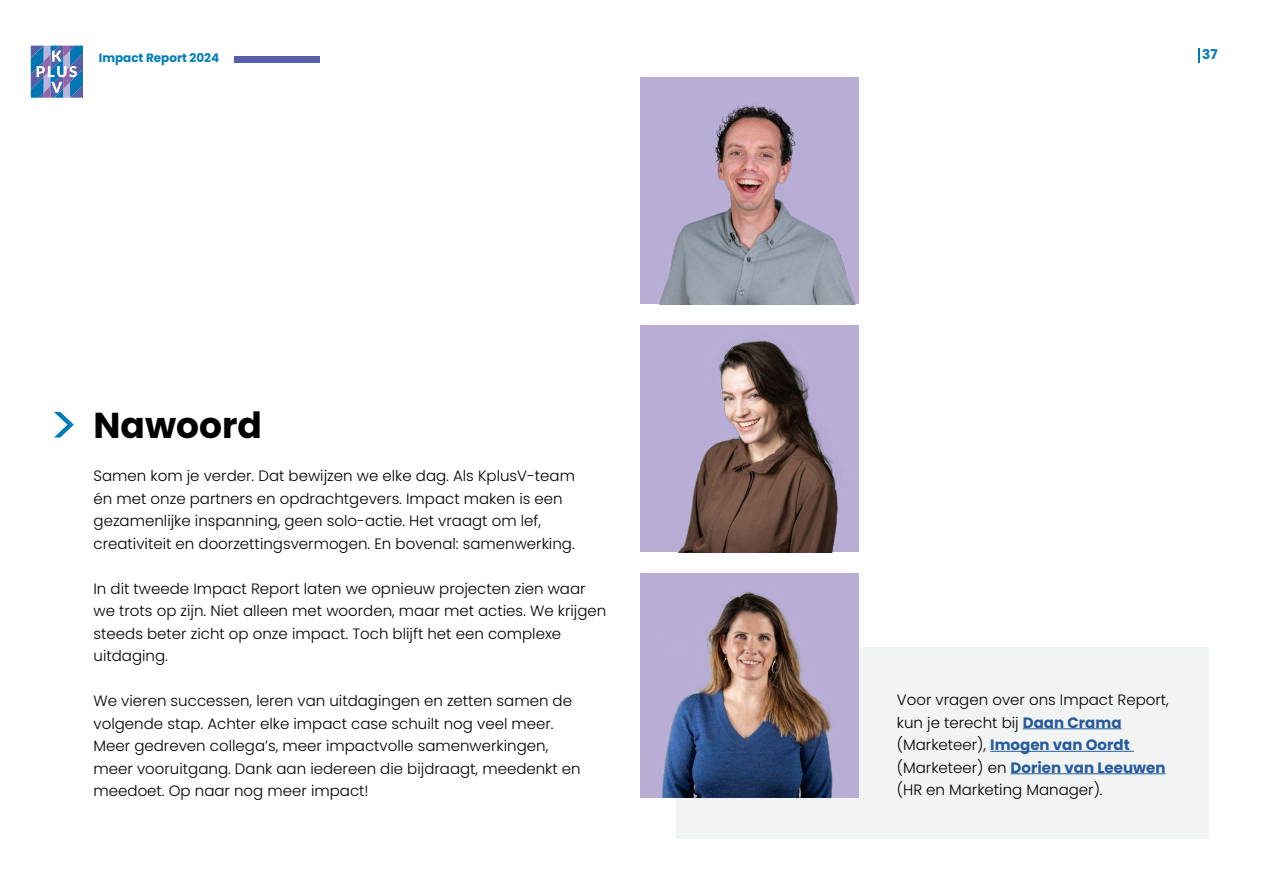
<style>
.page{position:relative;width:1263px;height:893px;background:#fff}
.page>*{position:absolute;margin:0;border:0;box-sizing:border-box;transform-origin:0 0}
.t1{font:700 36px "Poppins";color:#000}
.t2{font:300 15px/22.5px "Poppins";color:#000}
.t3{font:700 13.5px "Poppins";color:#007db5}
.t4{font:700 12px "Poppins";color:#007db5}
.s1{font-weight:700;color:#275b9b}
</style>
<div class="page">
<div style="left:676px;top:647px;width:533px;height:192px;background:#f1f4f3"></div>
<img style="left:640px;top:573px;width:219px;height:224px">
<svg style="left:54px;top:412px;width:20px;height:25px"></svg>
<img style="left:640px;top:325px;width:218px;height:227px">
<img style="left:640px;top:77px;width:218px;height:227px">
<hr style="left:1023px;top:728px;width:98px;height:1px;background:#275b9b">
<hr style="left:990px;top:751px;width:144px;height:1px;background:#275b9b">
<hr style="left:1011px;top:773px;width:154px;height:1px;background:#275b9b">
<svg style="left:31px;top:46px;width:52px;height:52px;background:#6389be"></svg>
<div style="left:234px;top:56px;width:86px;height:6px;background:#5760a6"></div>
<svg style="left:1198px;top:48px;width:1px;height:14px"></svg>
<p class="t4" style="left:99px;top:51px;width:122px">Impact Report 2024</p>
<p class="t3" style="left:1202px;top:47px;width:17px">37</p>
<h1 class="t1" style="left:94px;top:404px;width:170px">Nawoord</h1>
<p class="t2" style="left:94px;top:465px;width:483px">Samen kom je verder. Dat bewijzen we elke dag. Als KplusV-team én met onze partners en opdrachtgevers. Impact maken is een gezamenlijke inspanning, geen solo-actie. Het vraagt om lef, creativiteit en doorzettingsvermogen. En bovenal: samenwerking.</p>
<p class="t2" style="left:94px;top:577px;width:514px">In dit tweede Impact Report laten we opnieuw projecten zien waar we trots op zijn. Niet alleen met woorden, maar met acties. We krijgen steeds beter zicht op onze impact. Toch blijft het een complexe uitdaging.</p>
<p class="t2" style="left:94px;top:690px;width:489px">We vieren successen, leren van uitdagingen en zetten samen de volgende stap. Achter elke impact case schuilt nog veel meer.<br>Meer gedreven collega’s, meer impactvolle samenwerkingen, meer vooruitgang. Dank aan iedereen die bijdraagt, meedenkt en meedoet. Op naar nog meer impact!</p>
<p class="t2" style="left:897px;top:689px;width:274px">Voor vragen over ons Impact Report, kun je terecht bij <span class="s1">Daan Crama </span>(Marketeer), <span class="s1">Imogen van Oordt </span>(Marketeer) en <span class="s1">Dorien van Leeuwen </span>(HR en Marketing Manager).</p>
</div>
